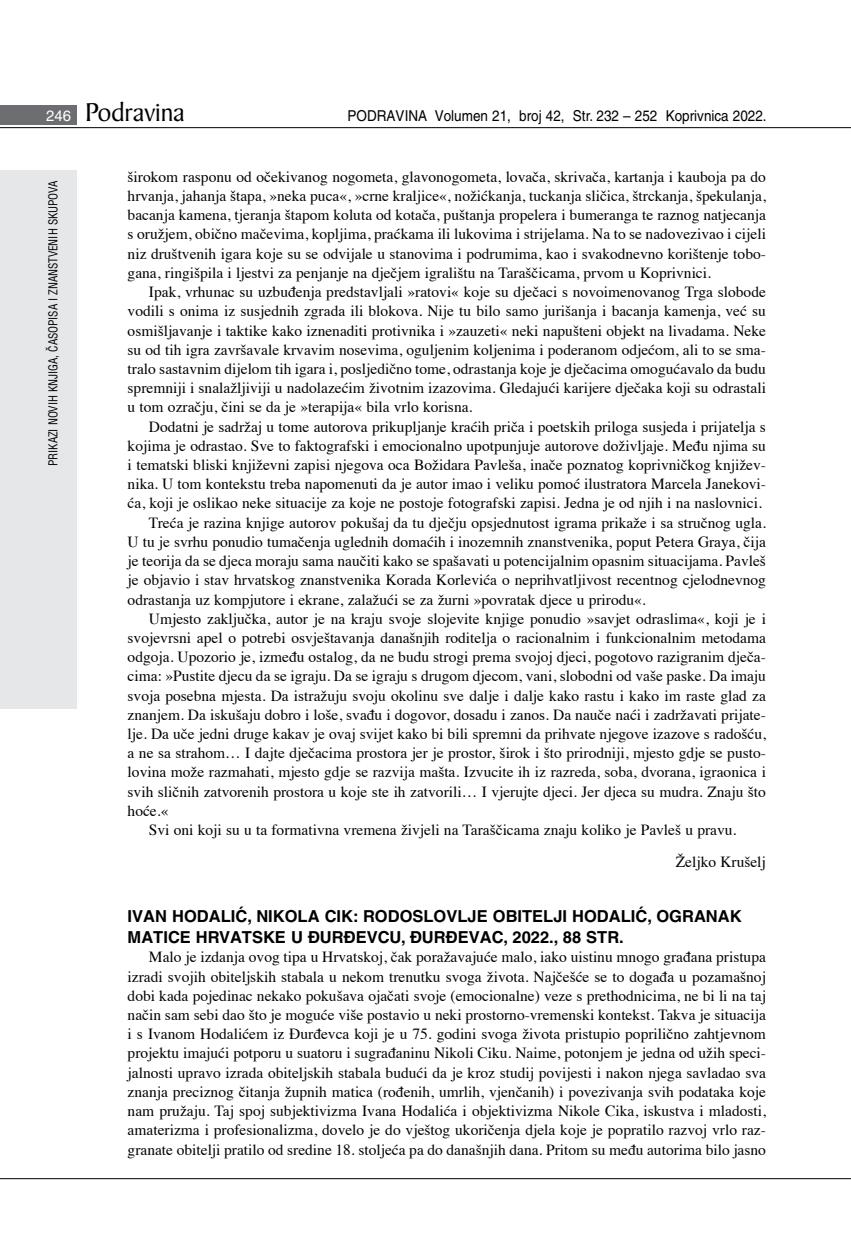
<style>
.page{position:relative;width:851px;height:1234px;background:#fff}
.page>*{position:absolute;margin:0;border:0;box-sizing:border-box;transform-origin:0 0}
.t1{font:27.6px "Baker Signet BT";color:#000}
.t2{font:700 16.5px/21px "Helvetica LT Skin 29";color:#000}
.t3{font:15.45px/19.2px "Times";color:#000;text-align:justify}
.t4{font:15px "Helvetica LT Skin 29";color:#000;scale:.9 1}
.t5{font:condensed 12px "Helvetica LT Skin 29";letter-spacing:-.005em;color:#000;scale:.95 1}
.s1{font-family:"Helvetica LT Skin 29";font-size:15px;color:#fff}
</style>
<div class="page">
<div style="left:0;top:170px;width:77px;height:538px;background:#e6e7e8"></div>
<div style="left:0;top:105px;width:77px;height:19px;background:#6d6e71"></div>
<hr style="left:0;top:127px;width:850px;height:1px;background:#000">
<hr style="left:0;top:1177px;width:850px;height:1px;background:#000">
<h1 class="t1" style="left:46px;top:95px;width:140px"><span class="s1">246</span> Podravina</h1>
<p class="t4" style="left:347px;top:107px;width:467px">PODRAVINA Volumen 21, broj 42, Str. 232 – 252 Koprivnica 2022.</p>
<p class="t5" style="left:46px;top:466px;width:302px;rotate:-90deg">PRIKAZI NOVIH KNJIGA, ČASOPISA I ZNANSTVENIH SKUPOVA</p>
<p class="t3" style="left:128px;top:166px;width:639px">širokom rasponu od očekivanog nogometa, glavonogometa, lovača, skrivača, kartanja i kauboja pa do hrvanja, jahanja štapa, »neka puca«, »crne kraljice«, nožićkanja, tuckanja sličica, štrckanja, špekulanja, bacanja kamena, tjeranja štapom koluta od kotača, puštanja propelera i bumeranga te raznog natjecanja s oružjem, obično mačevima, kopljima, praćkama ili lukovima i strijelama. Na to se nadovezivao i cijeli niz društvenih igara koje su se odvijale u stanovima i podrumima, kao i svakodnevno korištenje tobo&shy;gana, ringišpila i ljestvi za penjanje na dječjem igralištu na Taraščicama, prvom u Koprivnici.</p>
<p class="t3" style="left:128px;top:281px;width:639px;text-indent:21px">Ipak, vrhunac su uzbuđenja predstavljali »ratovi« koje su dječaci s novoimenovanog Trga slobode vodili s onima iz susjednih zgrada ili blokova. Nije tu bilo samo jurišanja i bacanja kamenja, već su osmišljavanje i taktike kako iznenaditi protivnika i »zauzeti« neki napušteni objekt na livadama. Neke su od tih igra završavale krvavim nosevima, oguljenim koljenima i poderanom odjećom, ali to se sma&shy;tralo sastavnim dijelom tih igara i, posljedično tome, odrastanja koje je dječacima omogućavalo da budu spremniji i snalažljiviji u nadolazećim životnim izazovima. Gledajući karijere dječaka koji su odrastali u tom ozračju, čini se da je »terapija« bila vrlo korisna.</p>
<p class="t3" style="left:149px;top:415px;width:618px">Dodatni je sadržaj u tome autorova prikupljanje kraćih priča i poetskih priloga susjeda i prijatelja s</p>
<p class="t3" style="left:128px;top:434px;width:639px">kojima je odrastao. Sve to faktografski i emocionalno upotpunjuje autorove doživljaje. Među njima su</p>
<p class="t3" style="left:128px;top:454px;width:639px">i tematski bliski književni zapisi njegova oca Božidara Pavleša, inače poznatog koprivničkog književ-</p>
<p class="t3" style="left:128px;top:473px;width:639px">nika. U tom kontekstu treba napomenuti da je autor imao i veliku pomoć ilustratora Marcela Janekovi-</p>
<p class="t3" style="left:128px;top:492px;width:635px">ća, koji je oslikao neke situacije za koje ne postoje fotografski zapisi. Jedna je od njih i na naslovnici.</p>
<p class="t3" style="left:149px;top:511px;width:618px">Treća je razina knjige autorov pokušaj da tu dječju opsjednutost igrama prikaže i sa stručnog ugla.</p>
<p class="t3" style="left:128px;top:530px;width:639px">U tu je svrhu ponudio tumačenja uglednih domaćih i inozemnih znanstvenika, poput Petera Graya, čija</p>
<p class="t3" style="left:128px;top:550px;width:639px">je teorija da se djeca moraju sama naučiti kako se spašavati u potencijalnim opasnim situacijama. Pavleš</p>
<p class="t3" style="left:128px;top:569px;width:639px">je objavio i stav hrvatskog znanstvenika Korada Korlevića o neprihvatljivost recentnog cjelodnevnog</p>
<p class="t3" style="left:128px;top:588px;width:519px">odrastanja uz kompjutore i ekrane, zalažući se za žurni »povratak djece u prirodu«.</p>
<p class="t3" style="left:149px;top:607px;width:618px">Umjesto zaključka, autor je na kraju svoje slojevite knjige ponudio »savjet odraslima«, koji je i</p>
<p class="t3" style="left:128px;top:626px;width:639px">svojevrsni apel o potrebi osvještavanja današnjih roditelja o racionalnim i funkcionalnim metodama</p>
<p class="t3" style="left:128px;top:646px;width:639px">odgoja. Upozorio je, između ostalog, da ne budu strogi prema svojoj djeci, pogotovo razigranim dječa-</p>
<p class="t3" style="left:128px;top:665px;width:639px">cima: »Pustite djecu da se igraju. Da se igraju s drugom djecom, vani, slobodni od vaše paske. Da imaju</p>
<p class="t3" style="left:128px;top:684px;width:639px">svoja posebna mjesta. Da istražuju svoju okolinu sve dalje i dalje kako rastu i kako im raste glad za</p>
<p class="t3" style="left:128px;top:703px;width:639px">znanjem. Da iskušaju dobro i loše, svađu i dogovor, dosadu i zanos. Da nauče naći i zadržavati prijate-</p>
<p class="t3" style="left:128px;top:722px;width:639px">lje. Da uče jedni druge kakav je ovaj svijet kako bi bili spremni da prihvate njegove izazove s radošću,</p>
<p class="t3" style="left:128px;top:742px;width:639px">a ne sa strahom… I dajte dječacima prostora jer je prostor, širok i što prirodniji, mjesto gdje se pusto-</p>
<p class="t3" style="left:128px;top:761px;width:639px">lovina može razmahati, mjesto gdje se razvija mašta. Izvucite ih iz razreda, soba, dvorana, igraonica i</p>
<p class="t3" style="left:128px;top:780px;width:639px">svih sličnih zatvorenih prostora u koje ste ih zatvorili… I vjerujte djeci. Jer djeca su mudra. Znaju što</p>
<p class="t3" style="left:128px;top:799px;width:42px">hoće.«</p>
<p class="t3" style="left:149px;top:818px;width:589px">Svi oni koji su u ta formativna vremena živjeli na Taraščicama znaju koliko je Pavleš u pravu.</p>
<p class="t3" style="left:675px;top:850px;width:92px">Željko Krušelj</p>
<p class="t2" style="left:128px;top:905px;width:615px">IVAN HODALIĆ, NIKOLA CIK: RODOSLOVLJE OBITELJI HODALIĆ, OGRANAK<br>MATICE HRVATSKE U ĐURĐEVCU, ĐURĐEVAC, 2022., 88 STR.</p>
<p class="t3" style="left:128px;top:946px;width:639px;text-indent:21px">Malo je izdanja ovog tipa u Hrvatskoj, čak poražavajuće malo, iako uistinu mnogo građana pristupa izradi svojih obiteljskih stabala u nekom trenutku svoga života. Najčešće se to događa u pozamašnoj dobi kada pojedinac nekako pokušava ojačati svoje (emocionalne) veze s prethodnicima, ne bi li na taj način sam sebi dao što je moguće više postavio u neki prostorno-vremenski kontekst. Takva je situacija i s Ivanom Hodalićem iz Đurđevca koji je u 75. godini svoga života pristupio poprilično zahtjevnom projektu imajući potporu u suatoru i sugrađaninu Nikoli Ciku. Naime, potonjem je jedna od užih speci&shy;jalnosti upravo izrada obiteljskih stabala budući da je kroz studij povijesti i nakon njega savladao sva znanja preciznog čitanja župnih matica (rođenih, umrlih, vjenčanih) i povezivanja svih podataka koje nam pružaju. Taj spoj subjektivizma Ivana Hodalića i objektivizma Nikole Cika, iskustva i mladosti, amaterizma i profesionalizma, dovelo je do vještog ukoričenja djela koje je popratilo razvoj vrlo raz&shy;granate obitelji pratilo od sredine 18. stoljeća pa do današnjih dana. Pritom su među autorima bilo jasno</p>
</div>
